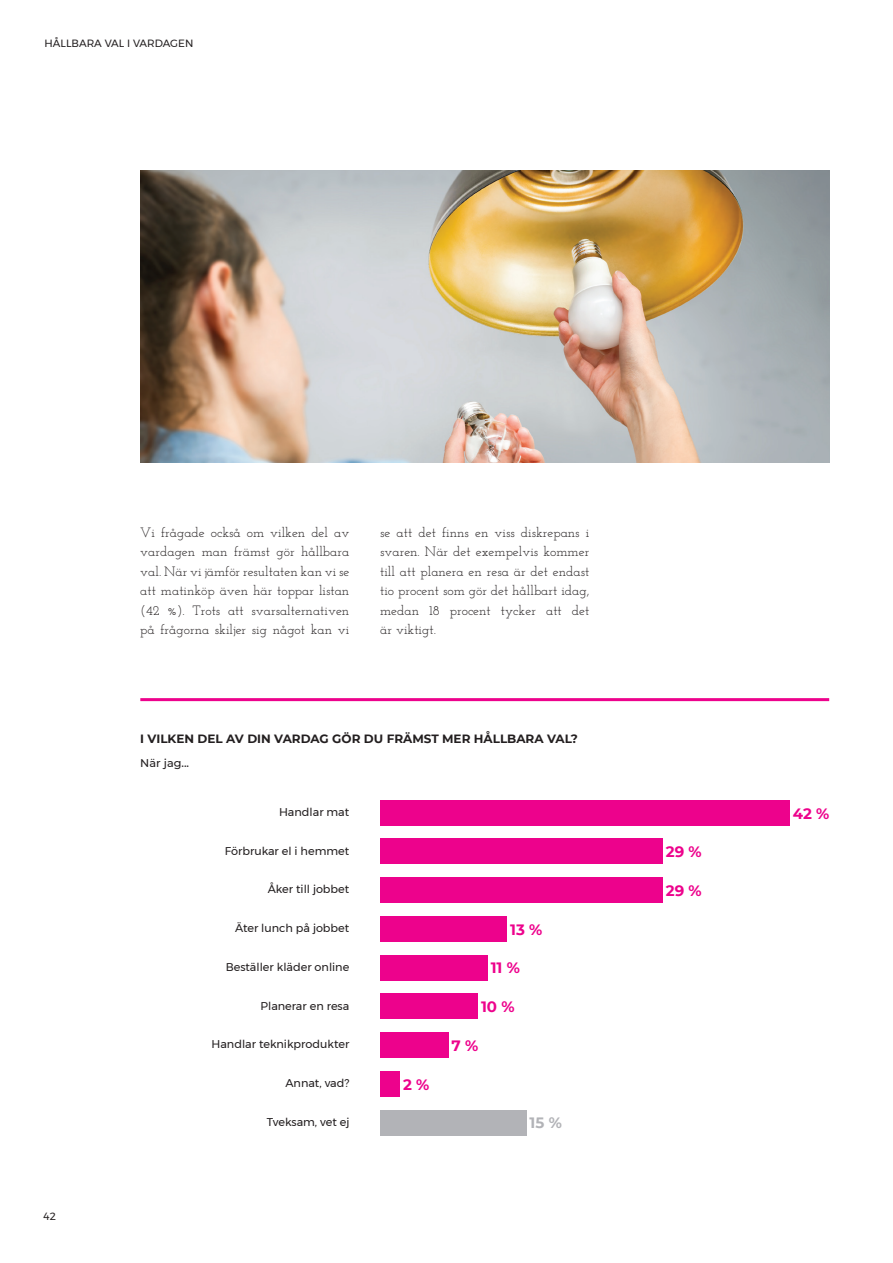
<style>
.page{position:relative;width:893px;height:1263px;background:#fff}
.page>*{position:absolute;margin:0;border:0;box-sizing:border-box;transform-origin:0 0}
.t1{font:700 15px "Montserrat";color:#ed028c}
.t2{font:700 15px "Montserrat";color:#b2b3b7}
.t3{font:100 13.5px/19.5px "Josefin Slab";color:#231f20;text-align:justify}
.t4{font:700 12px "Montserrat";color:#231f20}
.t5{font:11.25px "Montserrat";color:#231f20}
.t6{font:500 11.25px "Montserrat";color:#231f20}
.t7{font:10.5px "Montserrat";color:#231f20}
</style>
<div class="page">
<hr style="left:140px;top:698px;width:689px;height:3px;background:#ed028c">
<div style="left:380px;top:1110px;width:146px;height:25px;background:#b2b3b7"></div>
<div style="left:380px;top:1071px;width:20px;height:25px;background:#ed028c"></div>
<div style="left:380px;top:1032px;width:68px;height:26px;background:#ed028c"></div>
<div style="left:380px;top:993px;width:98px;height:26px;background:#ed028c"></div>
<div style="left:380px;top:955px;width:107px;height:25px;background:#ed028c"></div>
<div style="left:380px;top:916px;width:127px;height:26px;background:#ed028c"></div>
<div style="left:380px;top:877px;width:283px;height:26px;background:#ed028c"></div>
<div style="left:380px;top:839px;width:283px;height:25px;background:#ed028c"></div>
<div style="left:380px;top:800px;width:409px;height:25px;background:#ed028c"></div>
<img style="left:140px;top:170px;width:689px;height:293px">
<p class="t7" style="left:45px;top:35px;width:150px">HÅLLBARA VAL I VARDAGEN</p>
<p class="t3" style="left:140px;top:522px;width:211px">Vi frågade också om vilken del av vardagen man främst gör hållbara val. När vi jämför resultaten kan vi se att matinköp även här toppar listan (42 %). Trots att svarsalternativen på frågorna skiljer sig något kan vi</p>
<p class="t3" style="left:380px;top:522px;width:211px">se att det finns en viss diskrepans i svaren. När det exempelvis kommer till att planera en resa är det endast tio procent som gör det hållbart idag, medan 18 procent tycker att det är viktigt.</p>
<p class="t7" style="left:44px;top:1208px;width:14px">42</p>
<p class="t4" style="left:140px;top:730px;width:439px">I VILKEN DEL AV DIN VARDAG GÖR DU FRÄMST MER HÅLLBARA VAL?</p>
<p class="t6" style="left:140px;top:755px;width:50px">När jag...</p>
<p class="t5" style="left:279px;top:803px;width:72px">Handlar mat</p>
<p class="t1" style="left:793px;top:802px;width:38px">42 %</p>
<p class="t5" style="left:225px;top:842px;width:126px">Förbrukar el i hemmet</p>
<p class="t1" style="left:666px;top:841px;width:37px">29 %</p>
<p class="t5" style="left:268px;top:881px;width:83px">Åker till jobbet</p>
<p class="t1" style="left:666px;top:880px;width:37px">29 %</p>
<p class="t5" style="left:235px;top:919px;width:116px">Äter lunch på jobbet</p>
<p class="t1" style="left:510px;top:918px;width:34px">13 %</p>
<p class="t5" style="left:226px;top:958px;width:125px">Beställer kläder online</p>
<p class="t1" style="left:491px;top:957px;width:31px">11 %</p>
<p class="t5" style="left:261px;top:997px;width:90px">Planerar en resa</p>
<p class="t1" style="left:481px;top:996px;width:35px">10 %</p>
<p class="t5" style="left:211px;top:1036px;width:139px">Handlar teknikprodukter</p>
<p class="t1" style="left:452px;top:1035px;width:28px">7 %</p>
<p class="t5" style="left:285px;top:1074px;width:65px">Annat, vad?</p>
<p class="t1" style="left:403px;top:1073px;width:28px">2 %</p>
<p class="t5" style="left:267px;top:1113px;width:84px">Tveksam, vet ej</p>
<p class="t2" style="left:530px;top:1112px;width:34px">15 %</p>
</div>
